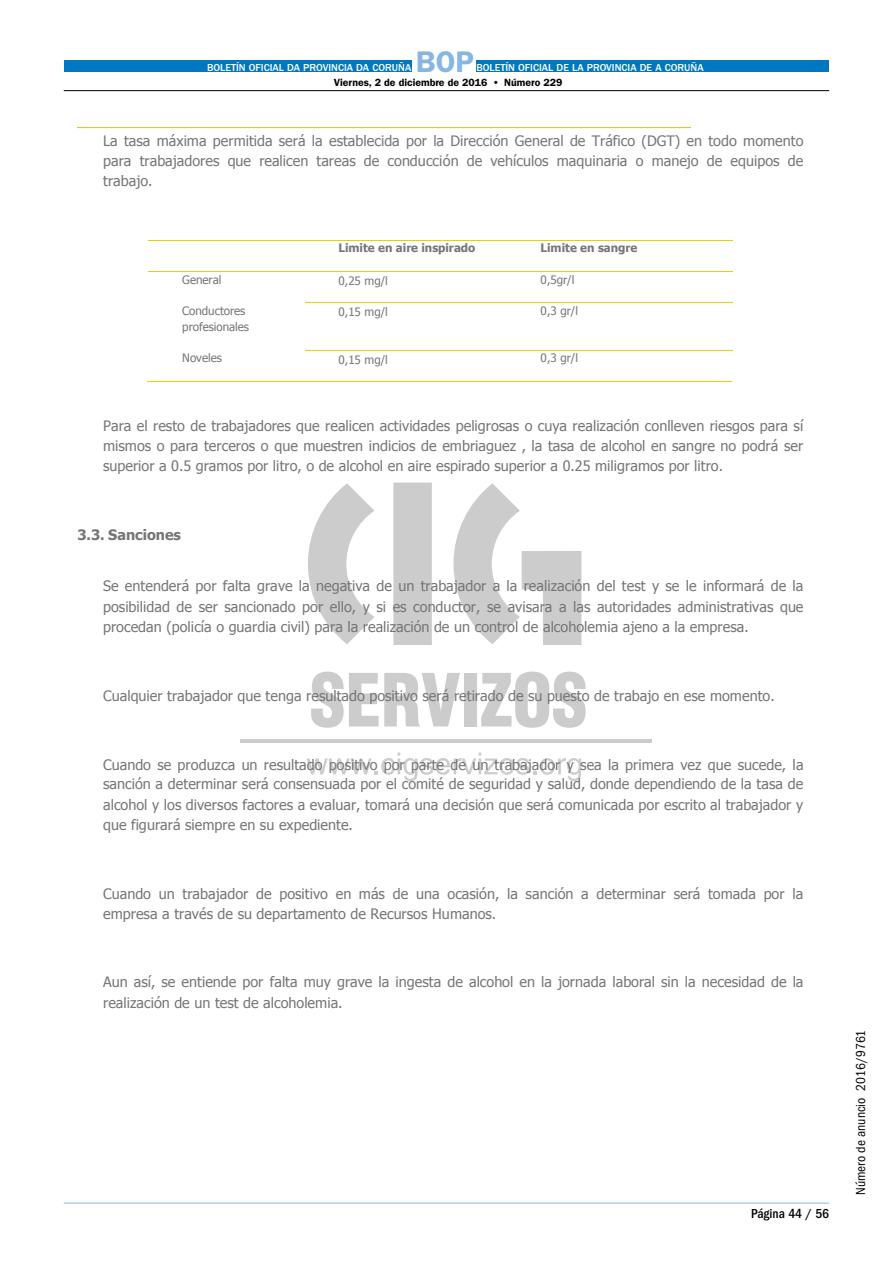
<style>
.page{position:relative;width:893px;height:1263px;background:#fff}
.page>*{position:absolute;margin:0;border:0;box-sizing:border-box;transform-origin:0 0}
.t1{font:600 30px "ITC Franklin Gothic Std";color:#88b6e3}
.t2{font:14.4px/20.1px "Tahoma";color:#747678;text-align:justify}
.t3{font:700 14.4px "Tahoma";color:#747678}
.t4{font:condensed 13.5px "ITC Franklin Gothic Std";color:#000}
.t5{font:500 condensed 13.5px "ITC Franklin Gothic Std";color:#000}
.t6{font:11.55px/15.9px "Tahoma";letter-spacing:-.005em;color:#747678}
.t7{font:700 11.55px "Tahoma";color:#747678}
.t8{font:500 10.5px "ITC Franklin Gothic Std";color:#fff}
.t9{font:600 10.5px "ITC Franklin Gothic Std";color:#000}
</style>
<div class="page">
<svg style="left:308px;top:483px;width:273px;height:162px"></svg>
<hr style="left:240px;top:739px;width:411px;height:3px;background:#ccc">
<svg style="left:307px;top:752px;width:274px;height:29px"></svg>
<svg style="left:311px;top:672px;width:149px;height:56px"></svg>
<div style="left:464px;top:673px;width:13px;height:53px;background:#ccc"></div>
<svg style="left:481px;top:672px;width:105px;height:56px"></svg>
<div style="left:64px;top:60px;width:347px;height:12px;background:#0078c1"></div>
<div style="left:476px;top:60px;width:353px;height:12px;background:#0078c1"></div>
<hr style="left:64px;top:90px;width:765px;height:1px;background:#000">
<hr style="left:64px;top:1203px;width:765px;height:1px;background:#80bce0">
<hr style="left:149px;top:240px;width:156px;height:1px;background:#ebcd00">
<hr style="left:306px;top:240px;width:201px;height:1px;background:#ebcd00">
<hr style="left:508px;top:240px;width:224px;height:1px;background:#ebcd00">
<hr style="left:149px;top:271px;width:156px;height:1px;background:#ebcd00">
<hr style="left:306px;top:271px;width:201px;height:1px;background:#ebcd00">
<hr style="left:508px;top:271px;width:224px;height:1px;background:#ebcd00">
<hr style="left:305px;top:303px;width:202px;height:1px;background:#ebcd00">
<hr style="left:508px;top:303px;width:224px;height:1px;background:#ebcd00">
<hr style="left:305px;top:350px;width:202px;height:1px;background:#ebcd00">
<hr style="left:508px;top:350px;width:224px;height:1px;background:#ebcd00">
<hr style="left:148px;top:381px;width:157px;height:1px;background:#ebcd00">
<hr style="left:305px;top:381px;width:202px;height:1px;background:#ebcd00">
<hr style="left:507px;top:381px;width:225px;height:1px;background:#ebcd00">
<p class="t8" style="left:207px;top:62px;width:206px">BOLETÍN OFICIAL DA PROVINCIA DA CORUÑA</p>
<h1 class="t1" style="left:416px;top:44px;width:60px">BOP</h1>
<p class="t8" style="left:476px;top:62px;width:229px">BOLETÍN OFICIAL DE LA PROVINCIA DE A CORUÑA</p>
<p class="t9" style="left:334px;top:76px;width:230px">Viernes, 2 de diciembre de 2016 • Número 229</p>
<p class="t2" style="left:103px;top:130px;width:702px">La tasa máxima permitida será la establecida por la Dirección General de Tráfico (DGT) en todo momento para trabajadores que realicen tareas de conducción de vehículos maquinaria o manejo de equipos de trabajo.</p>
<p class="t7" style="left:338px;top:240px;width:138px">Limite en aire inspirado</p>
<p class="t7" style="left:541px;top:240px;width:98px">Limite en sangre</p>
<p class="t6" style="left:182px;top:271px;width:41px">General</p>
<p class="t6" style="left:338px;top:273px;width:51px">0,25 mg/l</p>
<p class="t6" style="left:541px;top:271px;width:35px">0,5gr/l</p>
<p class="t6" style="left:182px;top:302px;width:68px">Conductores profesionales</p>
<p class="t6" style="left:338px;top:304px;width:51px">0,15 mg/l</p>
<p class="t6" style="left:541px;top:302px;width:39px">0,3 gr/l</p>
<p class="t6" style="left:182px;top:349px;width:41px">Noveles</p>
<p class="t6" style="left:338px;top:351px;width:51px">0,15 mg/l</p>
<p class="t6" style="left:541px;top:349px;width:39px">0,3 gr/l</p>
<p class="t2" style="left:103px;top:414px;width:702px">Para el resto de trabajadores que realicen actividades peligrosas o cuya realización conlleven riesgos para sí mismos o para terceros o que muestren indicios de embriaguez , la tasa de alcohol en sangre no podrá ser superior a 0.5 gramos por litro, o de alcohol en aire espirado superior a 0.25 miligramos por litro.</p>
<p class="t3" style="left:77px;top:524px;width:105px">3.3. Sanciones</p>
<p class="t2" style="left:103px;top:575px;width:702px">Se entenderá por falta grave la negativa de un trabajador a la realización del test y se le informará de la posibilidad de ser sancionado por ello, y si es conductor, se avisara a las autoridades administrativas que procedan (policía o guardia civil) para la realización de un control de alcoholemia ajeno a la empresa.</p>
<p class="t2" style="left:103px;top:685px;width:673px">Cualquier trabajador que tenga resultado positivo será retirado de su puesto de trabajo en ese momento.</p>
<p class="t2" style="left:103px;top:753px;width:702px">Cuando se produzca un resultado positivo por parte de un trabajador y sea la primera vez que sucede, la sanción a determinar será consensuada por el comité de seguridad y salud, donde dependiendo de la tasa de alcohol y los diversos factores a evaluar, tomará una decisión que será comunicada por escrito al trabajador y que figurará siempre en su expediente.</p>
<p class="t2" style="left:103px;top:883px;width:702px">Cuando un trabajador de positivo en más de una ocasión, la sanción a determinar será tomada por la empresa a través de su departamento de Recursos Humanos.</p>
<p class="t2" style="left:103px;top:971px;width:702px">Aun así, se entiende por falta muy grave la ingesta de alcohol en la jornada laboral sin la necesidad de la realización de un test de alcoholemia.</p>
<p class="t5" style="left:751px;top:1206px;width:80px">Página 44 / 56</p>
<p class="t4" style="left:853px;top:1195px;width:167px;rotate:-90deg">Número de anuncio 2016/9761</p>
</div>
